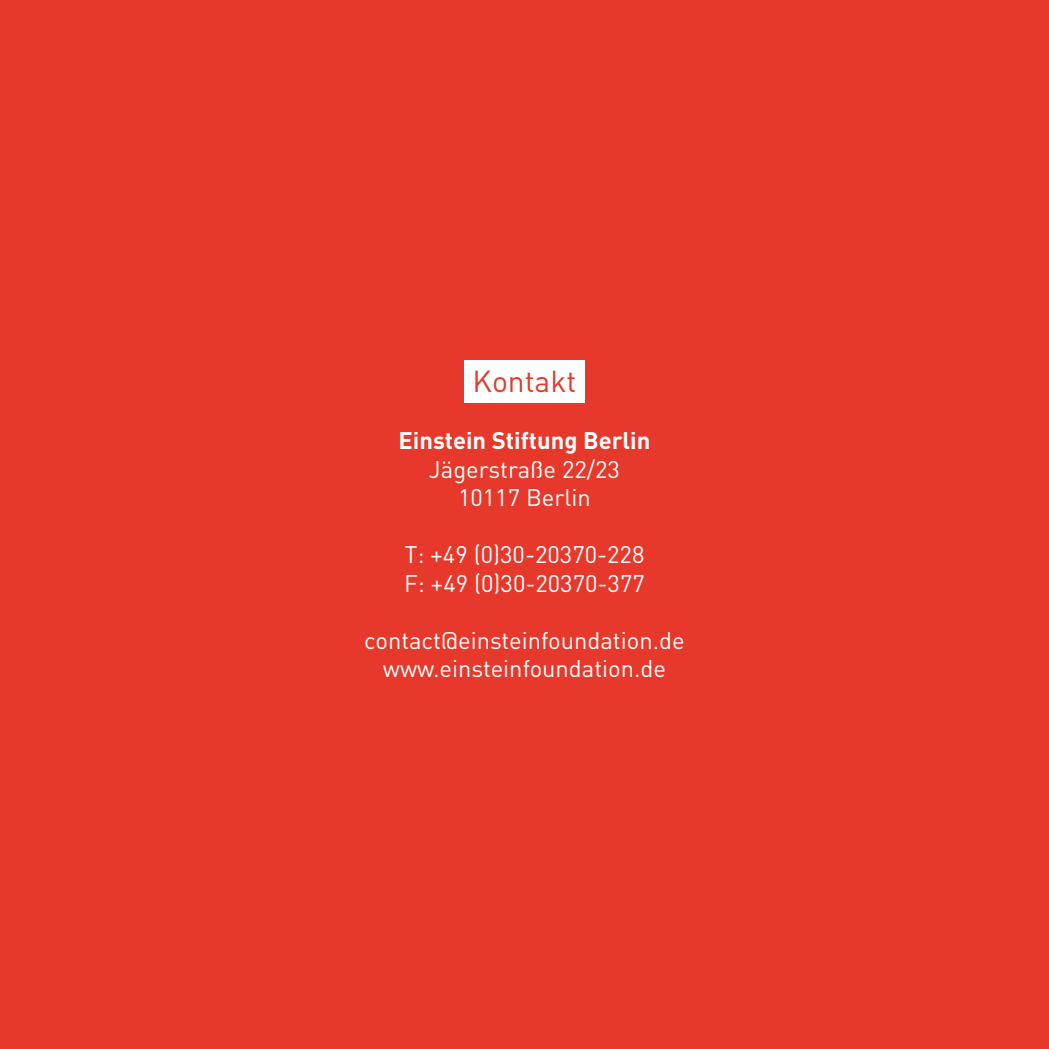
<style>
.page{position:relative;width:1049px;height:1049px;background:#e7392b}
.page>*{position:absolute;margin:0;border:0;box-sizing:border-box;transform-origin:0 0}
.t1{font:30px "DIN Pro";color:#e7392b}
.t2{font:23.75px/28.5px "DIN Pro";color:#fff;text-align:center}
.t3{font:700 23.75px "DIN Pro";color:#fff}
</style>
<div class="page">
<div style="left:464px;top:360px;width:121px;height:43px;background:#fff"></div>
<p class="t1" style="left:473px;top:361px;width:105px">Kontakt</p>
<p class="t3" style="left:399px;top:424px;width:253px">Einstein Stiftung Berlin</p>
<p class="t2" style="left:429px;top:454px;width:193px">Jägerstraße 22/23<br>10117 Berlin</p>
<p class="t2" style="left:404px;top:539px;width:242px;text-align:left">T: +49 (0)30-20370-228<br>F: +49 (0)30-20370-377</p>
<p class="t2" style="left:364px;top:625px;width:322px">contact@einsteinfoundation.de www.einsteinfoundation.de</p>
</div>
